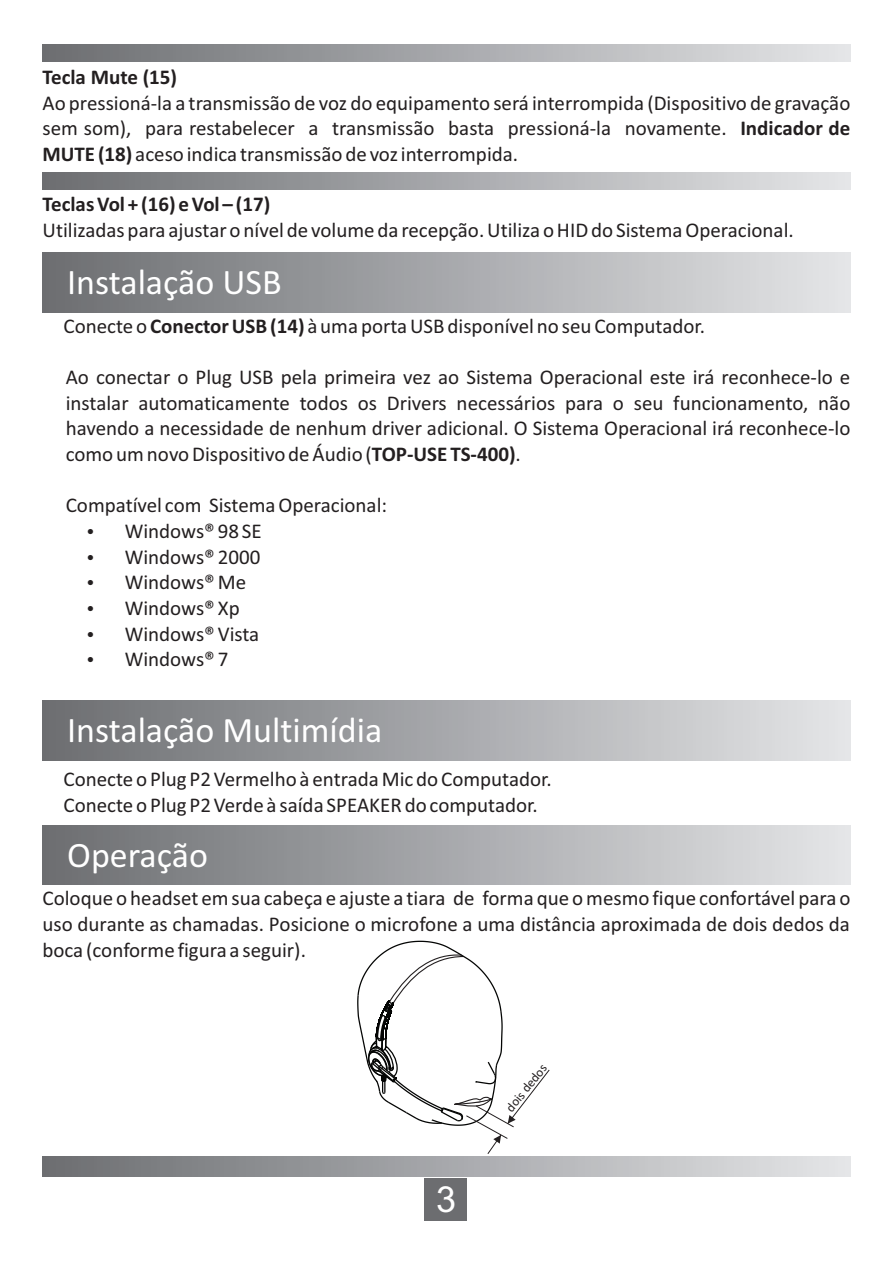
<style>
.page{position:relative;width:893px;height:1263px;background:#fff}
.page>*{position:absolute;margin:0;border:0;box-sizing:border-box;transform-origin:0 0}
.t1{font:36px "Calibri";color:#fff}
.t2{font:36px "Arial";color:#fff}
.t3{font:21px/25.5px "Calibri";color:#231f20;text-align:justify}
.t4{font:700 21px "Calibri";color:#231f20}
.t5{font:13.2px "Calibri";color:#231f20}
.s1{font-weight:700}
</style>
<div class="page">
<div style="left:424px;top:1178px;width:42px;height:42px;background:#6c6d70"></div>
<div style="left:43px;top:1157px;width:807px;height:17px;background:linear-gradient(to right,#6b6d70,#e4e5e7)"></div>
<div style="left:43px;top:45px;width:807px;height:17px;background:linear-gradient(to right,#6b6d70,#e4e5e7)"></div>
<div style="left:43px;top:173px;width:807px;height:17px;background:linear-gradient(to right,#6b6d70,#e4e5e7)"></div>
<div style="left:43px;top:253px;width:807px;height:59px;background:linear-gradient(to right,#6b6d70,#e4e5e7)"></div>
<div style="left:43px;top:701px;width:807px;height:59px;background:linear-gradient(to right,#6b6d70,#e4e5e7)"></div>
<div style="left:43px;top:1160px;width:807px;height:17px;background:linear-gradient(to right,#6b6d70,#e4e5e7)"></div>
<div style="left:43px;top:825px;width:807px;height:60px;background:linear-gradient(to right,#6b6d70,#e4e5e7)"></div>
<svg style="left:357px;top:940px;width:193px;height:214px"></svg>
<p class="t4" style="left:43px;top:68px;width:136px">Tecla Mute (15)</p>
<p class="t3" style="left:42px;top:92px;width:809px">Ao pressioná-la a transmissão de voz do equipamento será interrompida (Dispositivo de gravação sem som), para restabelecer a transmissão basta pressioná-la novamente. <span class="s1">Indicador de MUTE (18)</span> aceso indica transmissão de voz interrompida.</p>
<p class="t4" style="left:43px;top:196px;width:229px">Teclas Vol + (16) e Vol – (17)</p>
<p class="t3" style="left:43px;top:219px;width:753px">Utilizadas para ajustar o nível de volume da recepção. Utiliza o HID do Sistema Operacional.</p>
<h1 class="t1" style="left:67px;top:267px;width:216px">Instalação USB</h1>
<p class="t3" style="left:64px;top:315px;width:643px">Conecte o <span class="s1">Conector USB (14)</span> à uma porta USB disponível no seu Computador.</p>
<p class="t3" style="left:66px;top:366px;width:786px">Ao conectar o Plug USB pela primeira vez ao Sistema Operacional este irá reconhece-lo e instalar automaticamente todos os Drivers necessários para o seu funcionamento, não havendo a necessidade de nenhum driver adicional. O Sistema Operacional irá reconhece-lo como um novo Dispositivo de Áudio (<span class="s1">TOP-USE TS-400)</span>.</p>
<p class="t3" style="left:66px;top:494px;width:323px">Compatível com Sistema Operacional:</p>
<p class="t3" style="left:87px;top:520px;width:177px">• Windows® 98 SE</p>
<p class="t3" style="left:87px;top:546px;width:175px">• Windows® 2000</p>
<p class="t3" style="left:87px;top:571px;width:161px">• Windows® Me</p>
<p class="t3" style="left:87px;top:597px;width:155px">• Windows® Xp</p>
<p class="t3" style="left:87px;top:623px;width:174px">• Windows® Vista</p>
<p class="t3" style="left:87px;top:648px;width:143px">• Windows® 7</p>
<h1 class="t1" style="left:67px;top:715px;width:317px">Instalação Multimídia</h1>
<p class="t3" style="left:64px;top:768px;width:490px">Conecte o Plug P2 Vermelho à entrada Mic do Computador.<br>Conecte o Plug P2 Verde à saída SPEAKER do computador.</p>
<h1 class="t1" style="left:67px;top:840px;width:142px">Operação</h1>
<p class="t3" style="left:43px;top:887px;width:809px">Coloque o headset em sua cabeça e ajuste a tiara de forma que o mesmo fique confortável para o uso durante as chamadas. Posicione o microfone a uma distância aproximada de dois dedos da boca (conforme figura a seguir).</p>
<h1 class="t2" style="left:436px;top:1186px;width:22px">3</h1>
<p class="t5" style="left:504px;top:1106px;width:59px;rotate:-51deg">dois dedos</p>
</div>
